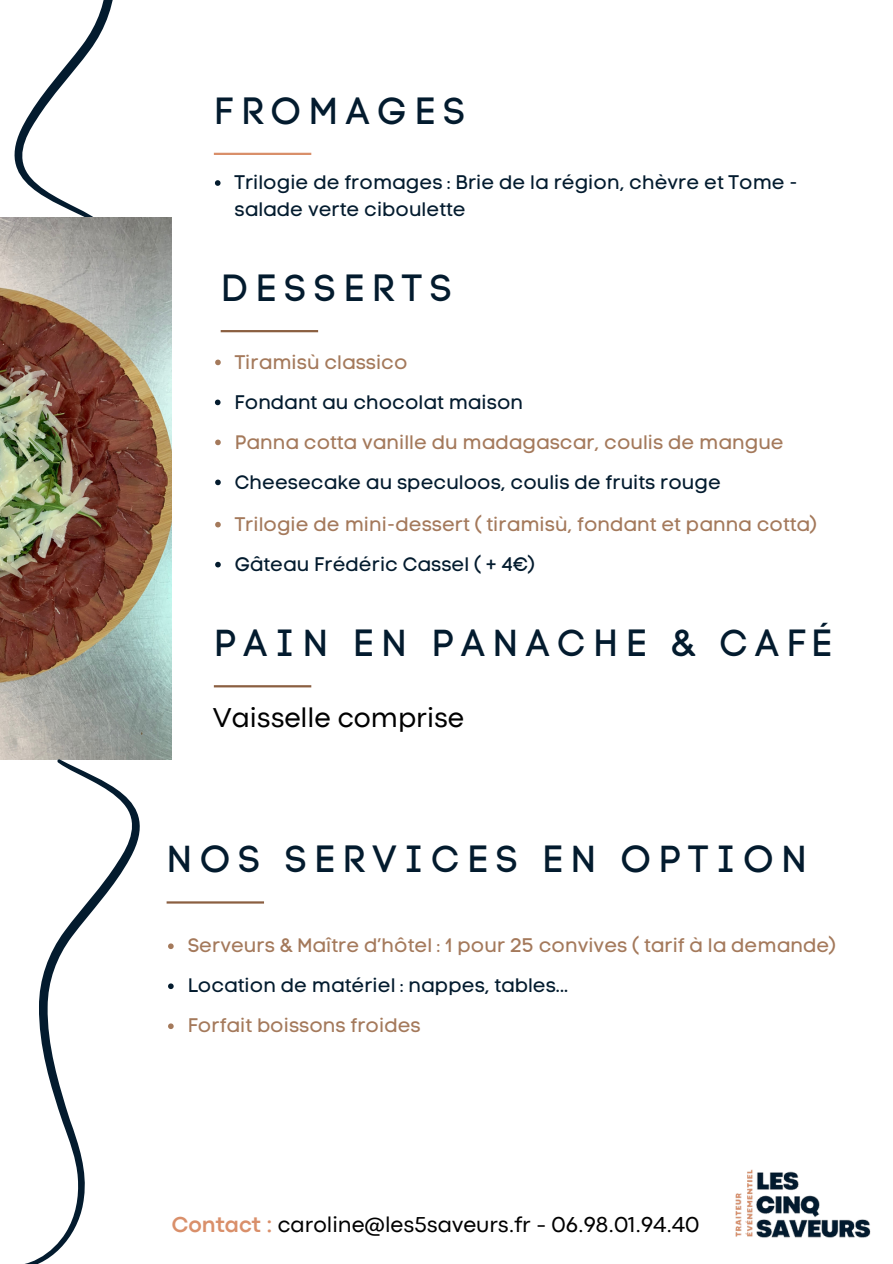
<style>
.page{position:relative;width:893px;height:1264px;background:#fff}
.page>*{position:absolute;margin:0;border:0;box-sizing:border-box;transform-origin:0 0}
.t1{font:37.5px "Code Pro Normal LC";letter-spacing:.2em;color:#031b2e}
.t2{font:28.5px "Codec Pro";color:#000}
.t3{font:22.5px "Codec Pro";color:#000}
.t4{font:19.5px/27px "Code Pro Normal LC";color:#031b2e}
.t5{font:19.5px "Code Pro Normal LC";color:#a4795b}
.s1{font-weight:700;color:#d98f6a}
</style>
<div class="page">
<svg style="left:14px;top:0;width:99px;height:217px"></svg>
<hr style="left:214px;top:153px;width:97px;height:2px;background:#d98f6a">
<hr style="left:221px;top:330px;width:97px;height:2px;background:#8b5f41">
<img style="left:0;top:217px;width:171px;height:542px">
<svg style="left:0;top:759px;width:140px;height:504px"></svg>
<hr style="left:166px;top:901px;width:98px;height:2px;background:#8b5f41">
<img style="left:735px;top:1169px;width:136px;height:69px">
<svg style="left:215px;top:180px;width:5px;height:6px"></svg>
<svg style="left:215px;top:359px;width:6px;height:6px"></svg>
<svg style="left:215px;top:399px;width:5px;height:6px"></svg>
<svg style="left:215px;top:439px;width:6px;height:6px"></svg>
<svg style="left:215px;top:479px;width:6px;height:6px"></svg>
<svg style="left:215px;top:522px;width:6px;height:5px"></svg>
<svg style="left:215px;top:562px;width:6px;height:5px"></svg>
<svg style="left:168px;top:943px;width:6px;height:6px"></svg>
<svg style="left:168px;top:983px;width:6px;height:6px"></svg>
<svg style="left:168px;top:1023px;width:6px;height:6px"></svg>
<hr style="left:214px;top:685px;width:97px;height:2px;background:#8b5f41">
<p class="t1" style="left:214px;top:88px;width:253px">FROMAGES</p>
<p class="t4" style="left:234px;top:169px;width:565px">Trilogie de fromages : Brie de la région, chèvre et Tome - salade verte ciboulette</p>
<p class="t1" style="left:221px;top:265px;width:232px">DESSERTS</p>
<p class="t5" style="left:235px;top:350px;width:174px">Tiramisù classico</p>
<p class="t4" style="left:234px;top:388px;width:290px">Fondant au chocolat maison</p>
<p class="t5" style="left:235px;top:430px;width:550px">Panna cotta vanille du madagascar, coulis de mangue</p>
<p class="t4" style="left:235px;top:468px;width:487px">Cheesecake au speculoos, coulis de fruits rouge</p>
<p class="t5" style="left:235px;top:512px;width:584px">Trilogie de mini-dessert ( tiramisù, fondant et panna cotta)</p>
<p class="t4" style="left:235px;top:550px;width:302px">Gâteau Frédéric Cassel ( + 4€)</p>
<p class="t1" style="left:214px;top:620px;width:620px">PAIN EN PANACHE &amp; CAFÉ</p>
<p class="t2" style="left:213px;top:707px;width:252px">Vaisselle comprise</p>
<p class="t1" style="left:166px;top:836px;width:642px">NOS SERVICES EN OPTION</p>
<p class="t5" style="left:188px;top:933px;width:650px">Serveurs &amp; Maître d’hôtel : 1 pour 25 convives ( tarif à la demande)</p>
<p class="t4" style="left:188px;top:972px;width:382px">Location de matériel : nappes, tables...</p>
<p class="t5" style="left:188px;top:1013px;width:234px">Forfait boissons froides</p>
<p class="t3" style="left:172px;top:1216px;width:529px"><span class="s1">Contact :</span> caroline@les5saveurs.fr - 06.98.01.94.40</p>
</div>
